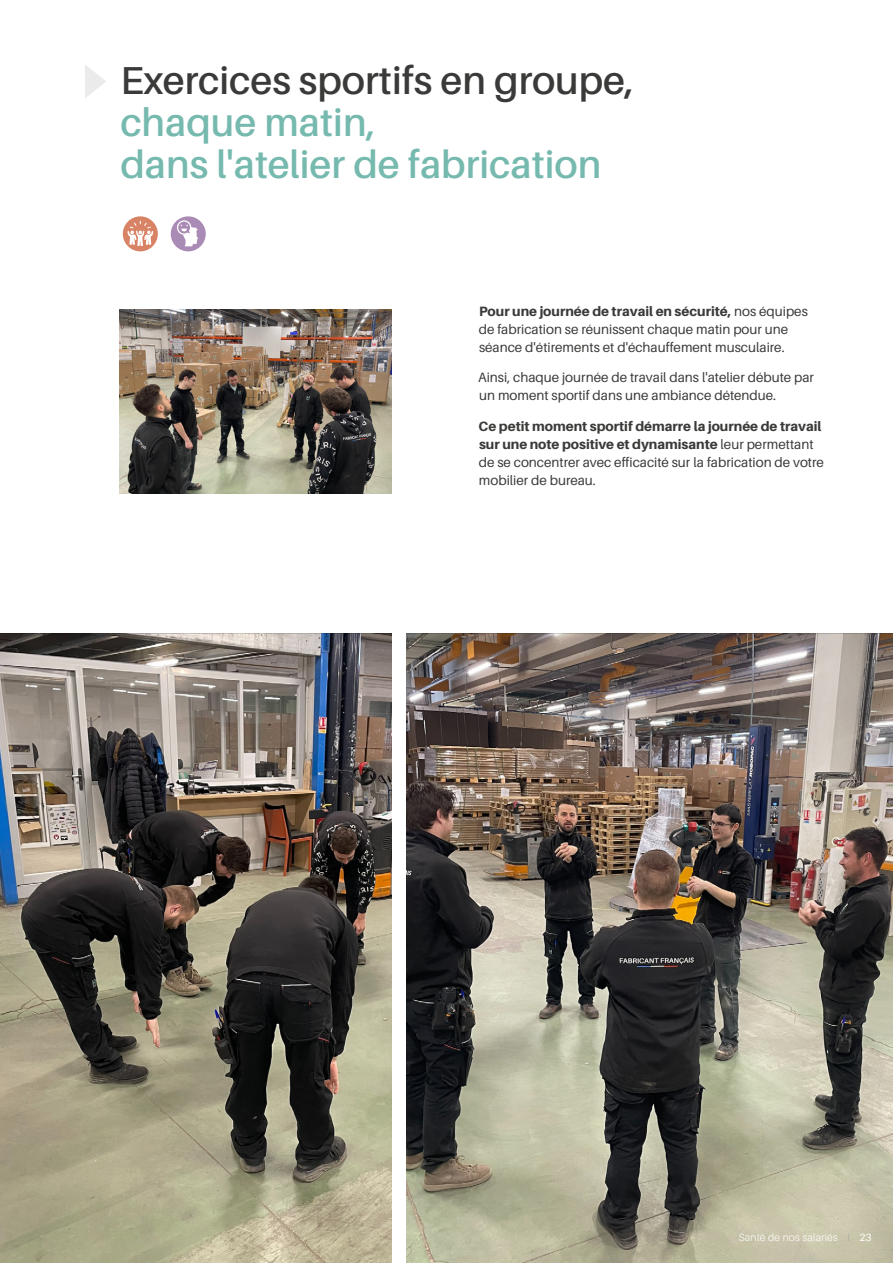
<style>
.page{position:relative;width:893px;height:1263px;background:#fff}
.page>*{position:absolute;margin:0;border:0;box-sizing:border-box;transform-origin:0 0}
.t1{font:600 39px/42px "Aileron";color:#76b9ae}
.t2{font:600 39px "Aileron";color:#3a3a39}
.t3{font:13.5px/18px "Aileron";color:#3a3a39}
.t4{font:300 10.5px "Aileron";letter-spacing:.02em;color:#fff}
.s1{font-weight:800}
.s2{color:#a7a7a8}
.s3{font-weight:400}
</style>
<div class="page">
<svg style="left:121px;top:214px;width:39px;height:39px"></svg>
<div style="left:119px;top:213px;width:43px;height:42px;border:4px solid #fff;border-radius:50%"></div>
<svg style="left:127px;top:221px;width:26px;height:25px"></svg>
<svg style="left:169px;top:214px;width:39px;height:39px"></svg>
<div style="left:167px;top:213px;width:42px;height:42px;border:4px solid #fff;border-radius:50%"></div>
<svg style="left:175px;top:220px;width:23px;height:26px"></svg>
<img style="left:0;top:634px;width:391px;height:629px">
<img style="left:119px;top:309px;width:272px;height:184px">
<img style="left:406px;top:634px;width:487px;height:629px">
<svg style="left:85px;top:65px;width:21px;height:33px"></svg>
<h1 class="t2" style="left:120px;top:59px;width:515px">Exercices sportifs en groupe,</h1>
<h1 class="t1" style="left:120px;top:102px;width:483px">chaque matin,<br>dans l'atelier de fabrication</h1>
<p class="t3" style="left:479px;top:302px;width:331px"><span class="s1">Pour une journée de travail en sécurité,</span> nos équipes de fabrication se réunissent chaque matin pour une séance d'étirements et d'échauffement musculaire.</p>
<p class="t3" style="left:478px;top:369px;width:337px">Ainsi, chaque journée de travail dans l'atelier débute par un moment sportif dans une ambiance détendue.</p>
<p class="t3" style="left:479px;top:417px;width:347px"><span class="s1">Ce petit moment sportif démarre la journée de travail sur une note positive et dynamisante</span> leur permettant de se concentrer avec efficacité sur la fabrication de votre mobilier de bureau.</p>
<p class="t4" style="left:739px;top:1232px;width:134px">Santé de nos salariés <span class="s2">I</span> <span class="s3">23</span></p>
</div>
